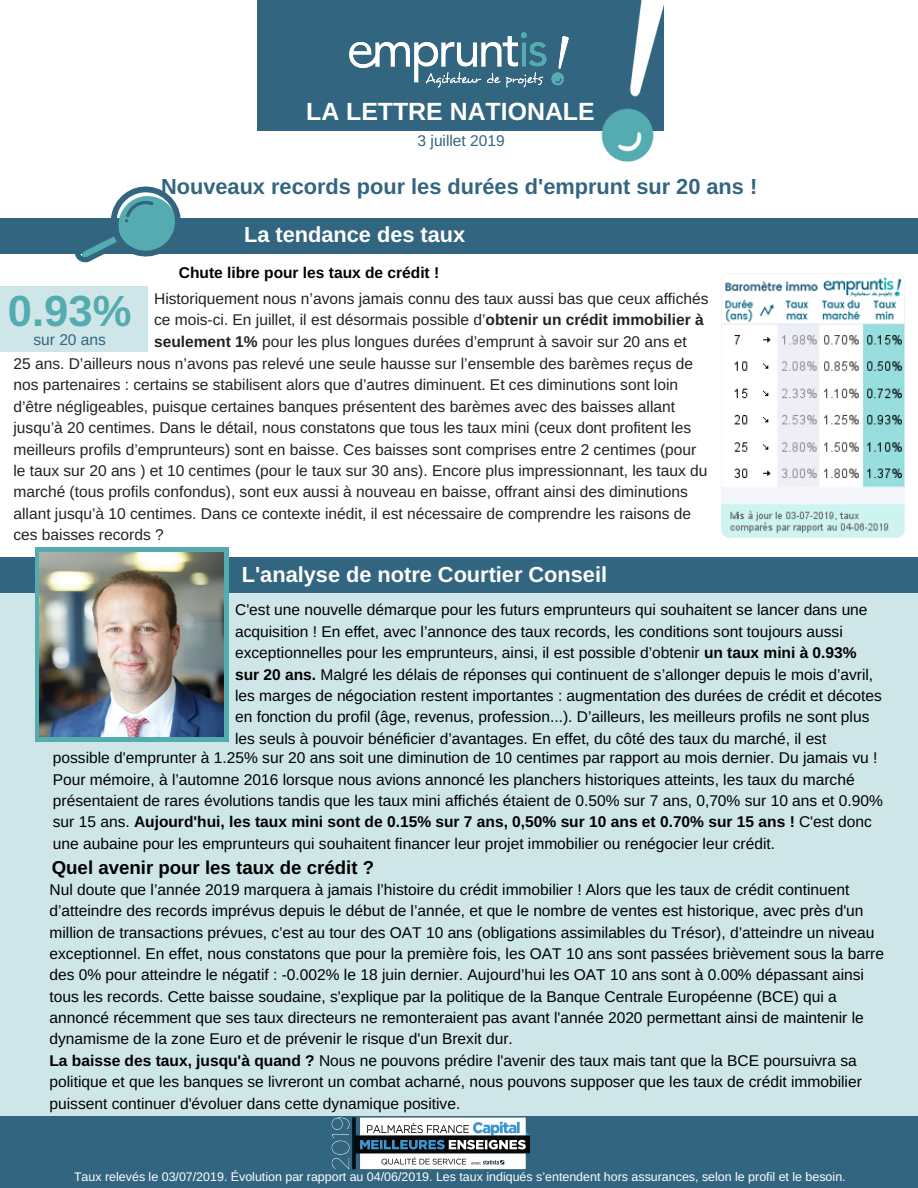
<style>
.page{position:relative;width:918px;height:1188px;background:#fff}
.page>*{position:absolute;margin:0;border:0;box-sizing:border-box;transform-origin:0 0}
.t1{font:700 43.65px "Arimo";color:#54abb0}
.t2{font:700 24.9px "Arimo";color:#fff}
.t3{font:700 21.75px "Arimo";color:#fff}
.t4{font:700 21.75px "Arimo";color:#326580}
.t5{font:700 18.6px "Arimo";color:#000}
.t6{font:15.6px/21.3px "Arimo";color:#000}
.t7{font:15.6px "Arimo";color:#222}
.t8{font:700 15.6px "Arimo";color:#000}
.t9{font:15.6px "Arimo";color:#326580}
.t10{font:12.45px "Arimo";color:#fff}
.s1{font-weight:700}
</style>
<div class="page">
<div style="left:258px;top:0;width:406px;height:130px;background:#326580"></div>
<div style="left:0;top:218px;width:918px;height:36px;background:#326580"></div>
<div style="left:0;top:592px;width:918px;height:562px;background:#cee6e8"></div>
<div style="left:0;top:557px;width:918px;height:36px;background:#326580"></div>
<div style="left:0;top:1116px;width:918px;height:72px;background:#326580"></div>
<img style="left:350px;top:33px;width:218px;height:55px">
<img style="left:585px;top:0;width:79px;height:162px">
<svg style="left:72px;top:186px;width:109px;height:102px"></svg>
<svg style="left:224px;top:737px;width:5px;height:5px"></svg>
<div style="left:35px;top:553px;width:6px;height:184px;background:#54abb0"></div>
<svg style="left:35px;top:737px;width:6px;height:5px"></svg>
<div style="left:223px;top:553px;width:6px;height:184px;background:#54abb0"></div>
<div style="left:41px;top:736px;width:183px;height:6px;background:#54abb0"></div>
<svg style="left:224px;top:547px;width:5px;height:6px"></svg>
<svg style="left:35px;top:547px;width:6px;height:6px"></svg>
<div style="left:41px;top:547px;width:183px;height:6px;background:#54abb0"></div>
<div style="left:0;top:287px;width:147px;height:65px;background:#cee6e8"></div>
<img style="left:331px;top:1117px;width:199px;height:53px">
<img style="left:39px;top:552px;width:185px;height:185px">
<img style="left:721px;top:277px;width:183px;height:261px">
<h2 class="t2" style="left:306px;top:98px;width:290px">LA LETTRE NATIONALE</h2>
<p class="t9" style="left:418px;top:132px;width:89px">3 juillet 2019</p>
<h3 class="t4" style="left:161px;top:174px;width:598px">Nouveaux records pour les durées d'emprunt sur 20 ans !</h3>
<h3 class="t3" style="left:244px;top:222px;width:223px">La tendance des taux</h3>
<p class="t8" style="left:179px;top:264px;width:262px">Chute libre pour les taux de crédit !</p>
<p class="t7" style="left:154px;top:290px;width:556px">Historiquement nous n’avons jamais connu des taux aussi bas que ceux affichés</p>
<p class="t7" style="left:154px;top:311px;width:551px">ce mois-ci. En juillet, il est désormais possible d’<span class="s1">obtenir un crédit immobilier à</span></p>
<p class="t7" style="left:154px;top:332px;width:534px"><span class="s1">seulement 1%</span> pour les plus longues durées d’emprunt à savoir sur 20 ans et</p>
<p class="t7" style="left:14px;top:355px;width:681px">25 ans. D’ailleurs nous n’avons pas relevé une seule hausse sur l’ensemble des barèmes reçus de</p>
<p class="t7" style="left:14px;top:376px;width:666px">nos partenaires : certains se stabilisent alors que d’autres diminuent. Et ces diminutions sont loin</p>
<p class="t7" style="left:14px;top:398px;width:663px">d’être négligeables, puisque certaines banques présentent des barèmes avec des baisses allant</p>
<p class="t7" style="left:14px;top:419px;width:679px">jusqu’à 20 centimes. Dans le détail, nous constatons que tous les taux mini (ceux dont profitent les</p>
<p class="t7" style="left:14px;top:440px;width:684px">meilleurs profils d’emprunteurs) sont en baisse. Ces baisses sont comprises entre 2 centimes (pour</p>
<p class="t7" style="left:14px;top:462px;width:695px">le taux sur 20 ans ) et 10 centimes (pour le taux sur 30 ans). Encore plus impressionnant, les taux du</p>
<p class="t7" style="left:14px;top:483px;width:676px">marché (tous profils confondus), sont eux aussi à nouveau en baisse, offrant ainsi des diminutions</p>
<p class="t7" style="left:14px;top:505px;width:679px">allant jusqu’à 10 centimes. Dans ce contexte inédit, il est nécessaire de comprendre les raisons de</p>
<p class="t7" style="left:14px;top:526px;width:152px">ces baisses records ?</p>
<h1 class="t1" style="left:8px;top:287px;width:125px">0.93%</h1>
<p class="t9" style="left:33px;top:331px;width:74px">sur 20 ans</p>
<h3 class="t3" style="left:242px;top:562px;width:367px">L'analyse de notre Courtier Conseil</h3>
<p class="t6" style="left:235px;top:599px;width:648px">C'est une nouvelle démarque pour les futurs emprunteurs qui souhaitent se lancer dans une acquisition ! En effet, avec l’annonce des taux records, les conditions sont toujours aussi exceptionnelles pour les emprunteurs, ainsi, il est possible d’obtenir <span class="s1">un taux mini à 0.93% sur 20 ans.</span> Malgré les délais de réponses qui continuent de s’allonger depuis le mois d’avril, les marges de négociation restent importantes : augmentation des durées de crédit et décotes en fonction du profil (âge, revenus, profession...). D’ailleurs, les meilleurs profils ne sont plus les seuls à pouvoir bénéficier d’avantages. En effet, du côté des taux du marché, il est</p>
<p class="t6" style="left:53px;top:747px;width:832px">possible d'emprunter à 1.25% sur 20 ans soit une diminution de 10 centimes par rapport au mois dernier. Du jamais vu !<br>Pour mémoire, à l’automne 2016 lorsque nous avions annoncé les planchers historiques atteints, les taux du marché présentaient de rares évolutions tandis que les taux mini affichés étaient de 0.50% sur 7 ans, 0,70% sur 10 ans et 0.90% sur 15 ans. <span class="s1">Aujourd'hui, les taux mini sont de 0.15% sur 7 ans, 0,50% sur 10 ans et 0.70% sur 15 ans !</span> C'est donc une aubaine pour les emprunteurs qui souhaitent financer leur projet immobilier ou renégocier leur crédit.</p>
<p class="t5" style="left:52px;top:857px;width:324px">Quel avenir pour les taux de crédit ?</p>
<p class="t6" style="left:50px;top:879px;width:836px">Nul doute que l’année 2019 marquera à jamais l’histoire du crédit immobilier ! Alors que les taux de crédit continuent d’atteindre des records imprévus depuis le début de l’année, et que le nombre de ventes est historique, avec près d'un million de transactions prévues, c’est au tour des OAT 10 ans (obligations assimilables du Trésor), d’atteindre un niveau exceptionnel. En effet, nous constatons que pour la première fois, les OAT 10 ans sont passées brièvement sous la barre des 0% pour atteindre le négatif : -0.002% le 18 juin dernier. Aujourd’hui les OAT 10 ans sont à 0.00% dépassant ainsi tous les records. Cette baisse soudaine, s'explique par la politique de la Banque Centrale Européenne (BCE) qui a annoncé récemment que ses taux directeurs ne remonteraient pas avant l'année 2020 permettant ainsi de maintenir le dynamisme de la zone Euro et de prévenir le risque d'un Brexit dur.<br><span class="s1">La baisse des taux, jusqu'à quand ?</span> Nous ne pouvons prédire l'avenir des taux mais tant que la BCE poursuivra sa politique et que les banques se livreront un combat acharné, nous pouvons supposer que les taux de crédit immobilier puissent continuer d'évoluer dans cette dynamique positive.</p>
<p class="t10" style="left:74px;top:1170px;width:773px">Taux relevés le 03/07/2019. Évolution par rapport au 04/06/2019. Les taux indiqués s’entendent hors assurances, selon le profil et le besoin.</p>
</div>
